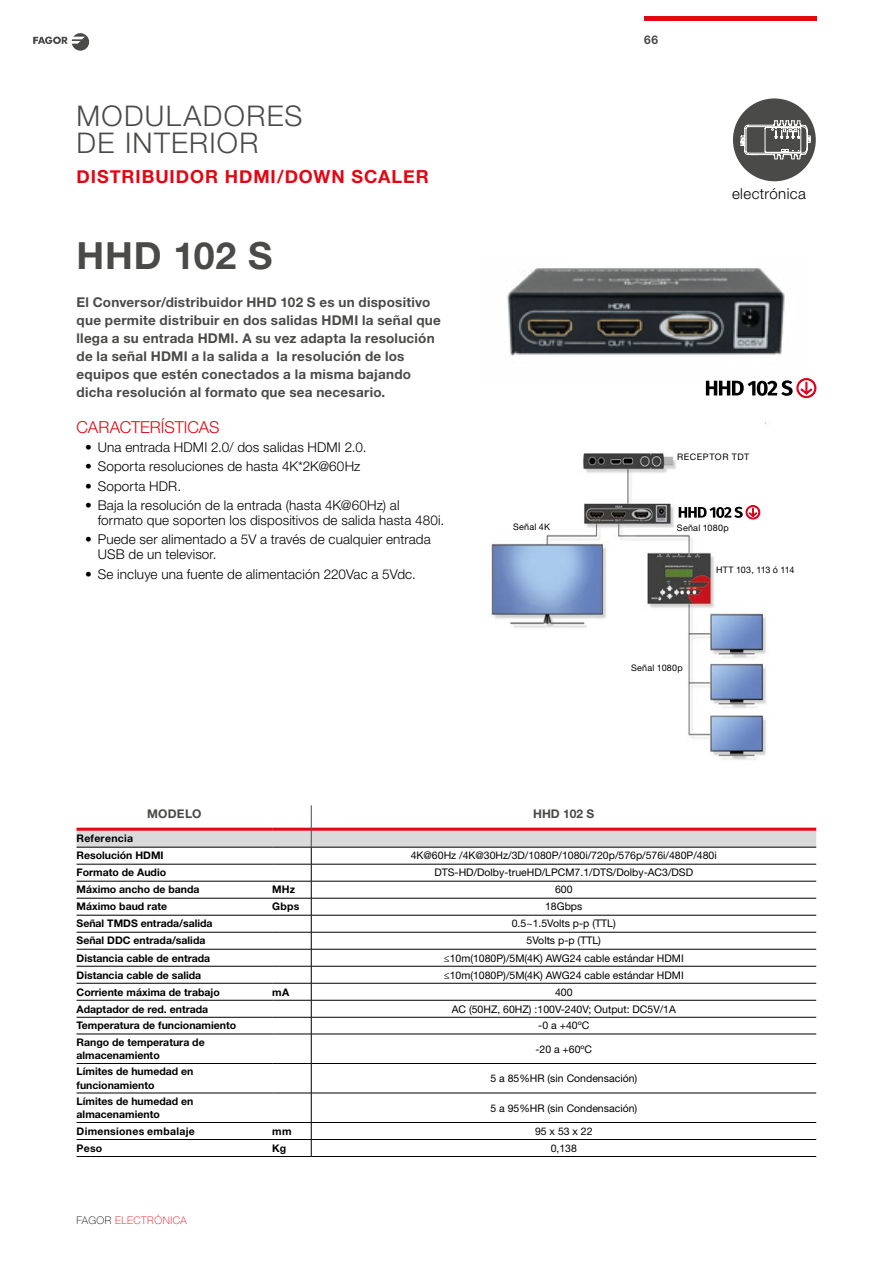
<style>
.page{position:relative;width:893px;height:1263px;background:#fff}
.page>*{position:absolute;margin:0;border:0;box-sizing:border-box;transform-origin:0 0}
.t1{font:700 37.5px "Helvetica Neue LT Std";letter-spacing:.02em;color:#4a4a49}
.t2{font:300 28.5px/27px "Helvetica Neue LT Std";letter-spacing:.045em;color:#4a4a49}
.t3{font:700 18px "Helvetica Neue";letter-spacing:.05em;color:#e30613}
.t4{font:300 16.5px "Helvetica Neue LT Std";letter-spacing:-.005em;color:#e30613}
.t5{font:300 15px "Helvetica Neue LT Std";letter-spacing:.025em;color:#000}
.t6{font:300 13.5px/15px "Helvetica Neue LT Std";letter-spacing:.01em;color:#000}
.t7{font:700 13.5px/18px "Helvetica Neue LT Std";letter-spacing:.02em;color:#4a4a49}
.t8{font:700 12px "Helvetica Neue LT Std";letter-spacing:.01em;color:#4a4a49}
.t9{font:700 10.5px/13.5px "Helvetica Neue LT Std";color:#000}
.t10{font:10.5px "Helvetica Neue LT Std";color:#000}
.t11{font:700 10.5px "Helvetica Neue LT Std";letter-spacing:.025em;color:#000}
.t12{font:100 10.5px "Helvetica Neue LT Std";letter-spacing:.045em;color:#e30613}
.t13{font:9px "Helvetica Neue LT Std";letter-spacing:.025em;color:#000}
.t14{font:9px "Helvetica Neue LT Std";letter-spacing:-.03em;color:#000}
.t15{font:9px "Helvetica Neue LT Std";letter-spacing:.06em;color:#000}
.s1{color:#000}
</style>
<div class="page">
<svg style="left:33px;top:33px;width:56px;height:18px"></svg>
<hr style="left:644px;top:16px;width:172px;height:4px;background:#e30613">
<div style="left:733px;top:98px;width:83px;height:83px;background:#4a4a49;border-radius:50%"></div>
<svg style="left:740px;top:120px;width:71px;height:40px"></svg>
<img style="left:488px;top:422px;width:278px;height:338px">
<svg style="left:679px;top:504px;width:82px;height:16px"></svg>
<img style="left:507px;top:268px;width:278px;height:88px">
<svg style="left:706px;top:378px;width:111px;height:21px"></svg>
<hr style="left:77px;top:1156px;width:195px;height:1px;background:#000">
<hr style="left:272px;top:1156px;width:39px;height:1px;background:#000">
<hr style="left:311px;top:1156px;width:505px;height:1px;background:#000">
<svg style="left:77px;top:805px;width:739px;height:351px"></svg>
<h2 class="t2" style="left:77px;top:102px;width:227px">MODULADORES<br>DE INTERIOR</h2>
<h3 class="t3" style="left:77px;top:162px;width:354px">DISTRIBUIDOR HDMI/DOWN SCALER</h3>
<h1 class="t1" style="left:77px;top:233px;width:198px">HHD 102 S</h1>
<p class="t7" style="left:77px;top:293px;width:366px">El Conversor/distribuidor HHD 102 S es un dispositivo que permite distribuir en dos salidas HDMI la señal que llega a su entrada HDMI. A su vez adapta la resolución de la señal HDMI a la salida a la resolución de los equipos que estén conectados a la misma bajando dicha resolución al formato que sea necesario.</p>
<h3 class="t4" style="left:77px;top:417px;width:145px">CARACTERÍSTICAS</h3>
<p class="t6" style="left:85px;top:440px;width:283px">• Una entrada HDMI 2.0/ dos salidas HDMI 2.0.</p>
<p class="t6" style="left:85px;top:459px;width:277px">• Soporta resoluciones de hasta 4K*2K@60Hz</p>
<p class="t6" style="left:85px;top:478px;width:98px">• Soporta HDR.</p>
<p class="t6" style="left:98px;top:497px;width:348px;text-indent:-13px">• Baja la resolución de la entrada (hasta 4K@60Hz) al formato que soporten los dispositivos de salida hasta 480i.</p>
<p class="t6" style="left:98px;top:532px;width:335px;text-indent:-13px">• Puede ser alimentado a 5V a través de cualquier entrada<br>USB de un televisor.</p>
<p class="t6" style="left:85px;top:566px;width:332px">• Se incluye una fuente de alimentación 220Vac a 5Vdc.</p>
<p class="t8" style="left:644px;top:32px;width:16px">66</p>
<h3 class="t5" style="left:732px;top:185px;width:75px">electrónica</h3>
<p class="t15" style="left:677px;top:451px;width:74px">RECEPTOR TDT</p>
<p class="t13" style="left:513px;top:522px;width:39px">Señal 4K</p>
<p class="t13" style="left:677px;top:522px;width:53px">Señal 1080p</p>
<p class="t14" style="left:716px;top:564px;width:80px">HTT 103, 113 ó 114</p>
<p class="t13" style="left:631px;top:662px;width:53px">Señal 1080p</p>
<p class="t8" style="left:147px;top:806px;width:56px">MODELO</p>
<p class="t8" style="left:533px;top:806px;width:63px">HHD 102 S</p>
<p class="t9" style="left:77px;top:829px;width:89px;line-height:17.5px">Referencia<br>Resolución HDMI</p>
<p class="t10" style="left:411px;top:849px;width:308px">4K@60Hz /4K@30Hz/3D/1080P/1080i/720p/576p/576i/480P/480i</p>
<p class="t9" style="left:77px;top:866px;width:91px">Formato de Audio</p>
<p class="t10" style="left:434px;top:866px;width:260px">DTS-HD/Dolby-trueHD/LPCM7.1/DTS/Dolby-AC3/DSD</p>
<p class="t9" style="left:77px;top:883px;width:125px">Máximo ancho de banda</p>
<p class="t9" style="left:272px;top:883px;width:25px">MHz</p>
<p class="t10" style="left:555px;top:883px;width:19px">600</p>
<p class="t9" style="left:77px;top:900px;width:92px">Máximo baud rate</p>
<p class="t9" style="left:272px;top:900px;width:29px">Gbps</p>
<p class="t10" style="left:545px;top:900px;width:39px">18Gbps</p>
<p class="t9" style="left:77px;top:917px;width:138px">Señal TMDS entrada/salida</p>
<p class="t10" style="left:512px;top:917px;width:105px">0.5~1.5Volts p-p (TTL)</p>
<p class="t9" style="left:77px;top:934px;width:130px">Señal DDC entrada/salida</p>
<p class="t10" style="left:527px;top:934px;width:76px">5Volts p-p (TTL)</p>
<p class="t9" style="left:77px;top:951px;width:135px">Distancia cable de entrada</p>
<p class="t10" style="left:444px;top:951px;width:241px">≤10m(1080P)/5M(4K) AWG24 cable estándar HDMI</p>
<p class="t9" style="left:77px;top:968px;width:126px">Distancia cable de salida</p>
<p class="t10" style="left:444px;top:968px;width:241px">≤10m(1080P)/5M(4K) AWG24 cable estándar HDMI</p>
<p class="t9" style="left:77px;top:985px;width:145px">Corriente máxima de trabajo</p>
<p class="t9" style="left:272px;top:985px;width:19px">mA</p>
<p class="t10" style="left:555px;top:985px;width:19px">400</p>
<p class="t9" style="left:77px;top:1002px;width:133px">Adaptador de red. entrada</p>
<p class="t10" style="left:452px;top:1002px;width:226px">AC (50HZ, 60HZ) :100V-240V; Output: DC5V/1A</p>
<p class="t9" style="left:77px;top:1019px;width:161px">Temperatura de funcionamiento</p>
<p class="t10" style="left:538px;top:1019px;width:52px">-0 a +40ºC</p>
<p class="t9" style="left:77px;top:1035px;width:130px">Rango de temperatura de almacenamiento</p>
<p class="t10" style="left:535px;top:1042px;width:58px">-20 a +60ºC</p>
<p class="t9" style="left:77px;top:1064px;width:118px">Límites de humedad en funcionamiento</p>
<p class="t10" style="left:490px;top:1072px;width:148px">5 a 85%HR (sin Condensación)</p>
<p class="t9" style="left:77px;top:1094px;width:118px">Límites de humedad en almacenamiento</p>
<p class="t10" style="left:490px;top:1101px;width:148px">5 a 95%HR (sin Condensación)</p>
<p class="t11" style="left:77px;top:1124px;width:120px">Dimensiones embalaje</p>
<p class="t9" style="left:272px;top:1124px;width:21px">mm</p>
<p class="t10" style="left:535px;top:1125px;width:59px">95 x 53 x 22</p>
<p class="t9" style="left:77px;top:1141px;width:27px">Peso</p>
<p class="t9" style="left:272px;top:1141px;width:15px">Kg</p>
<p class="t10" style="left:551px;top:1142px;width:28px">0,138</p>
<p class="t12" style="left:77px;top:1214px;width:112px"><span class="s1">FAGOR</span> ELECTRÓNICA</p>
</div>
